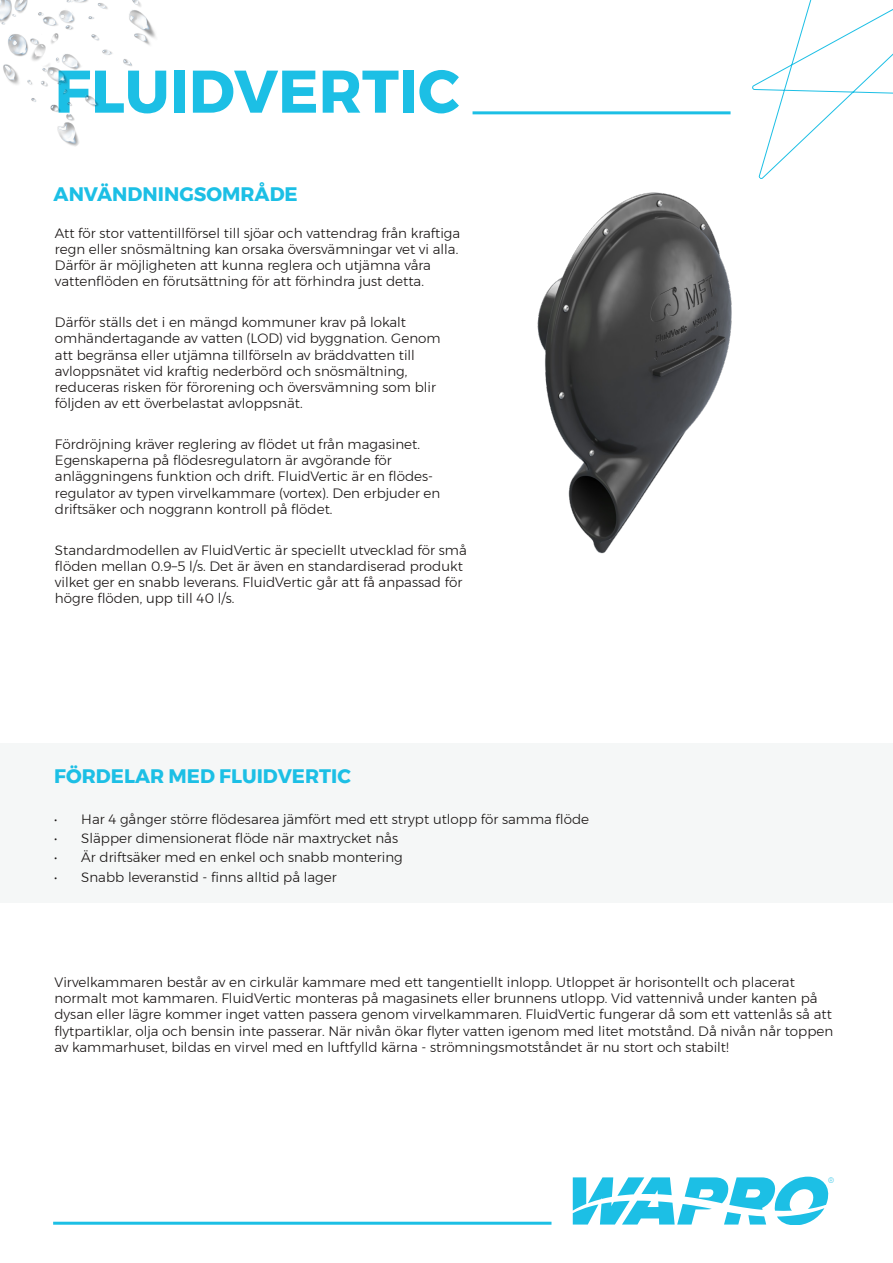
<style>
.page{position:relative;width:893px;height:1263px;background:#fff}
.page>*{position:absolute;margin:0;border:0;box-sizing:border-box;transform-origin:0 0}
.t1{font:700 60px "Montserrat";color:#1cbfe5}
.Rubrik_Brochure{font:700 19.5px "Montserrat";color:#1cbfe5}
.Paragraph_Text_Broch{font:300 13.5px/16.2px "Montserrat";color:#171312}
.t2{font:300 7.95px "Montserrat";color:#1cbfe5}
</style>
<div class="page">
<hr style="left:53px;top:1222px;width:498px;height:3px;background:#1cbfe5">
<svg style="left:752px;top:0;width:141px;height:179px"></svg>
<hr style="left:473px;top:111px;width:257px;height:3px;background:#1cbfe5">
<img style="left:0;top:0;width:156px;height:147px">
<img style="left:537px;top:192px;width:195px;height:362px">
<div style="left:0;top:743px;width:893px;height:160px;background:#f5f7f7"></div>
<svg style="left:573px;top:1176px;width:256px;height:48px"></svg>
<p class="t1" style="left:55px;top:43px;width:406px">FLUIDVERTIC</p>
<p class="Rubrik_Brochure" style="left:54px;top:178px;width:246px">ANVÄNDNINGSOMRÅDE</p>
<p class="Paragraph_Text_Broch" style="left:55px;top:224px;width:407px">Att för stor vattentillförsel till sjöar och vattendrag från kraftiga regn eller snösmältning kan orsaka översvämningar vet vi alla.<br>Därför är möjligheten att kunna reglera och utjämna våra vattenflöden en förutsättning för att förhindra just detta.</p>
<p class="Paragraph_Text_Broch" style="left:55px;top:314px;width:387px">Därför ställs det i en mängd kommuner krav på lokalt omhändertagande av vatten (LOD) vid byggnation. Genom att begränsa eller utjämna tillförseln av bräddvatten till avloppsnätet vid kraftig nederbörd och snösmältning, reduceras risken för förorening och översvämning som blir följden av ett överbelastat avloppsnät.</p>
<p class="Paragraph_Text_Broch" style="left:55px;top:436px;width:387px">Fördröjning kräver reglering av flödet ut från magasinet.<br>Egenskaperna på flödesregulatorn är avgörande för anläggningens funktion och drift. FluidVertic är en flödes&shy;regulator av typen virvelkammare (vortex). Den erbjuder en driftsäker och noggrann kontroll på flödet.</p>
<p class="Paragraph_Text_Broch" style="left:55px;top:542px;width:411px">Standardmodellen av FluidVertic är speciellt utvecklad för små flöden mellan 0.9–5 l/s. Det är även en standardiserad produkt vilket ger en snabb leverans. FluidVertic går att få anpassad för högre flöden, upp till 40 l/s.</p>
<p class="Rubrik_Brochure" style="left:54px;top:760px;width:298px">FÖRDELAR MED FLUIDVERTIC</p>
<p class="Paragraph_Text_Broch" style="left:54px;top:811px;width:536px">• Har 4 gånger större flödesarea jämfört med ett strypt utlopp för samma flöde</p>
<p class="Paragraph_Text_Broch" style="left:54px;top:830px;width:345px">• Släpper dimensionerat flöde när maxtrycket nås</p>
<p class="Paragraph_Text_Broch" style="left:54px;top:849px;width:350px">• Är driftsäker med en enkel och snabb montering</p>
<p class="Paragraph_Text_Broch" style="left:54px;top:868px;width:284px">• Snabb leveranstid - finns alltid på lager</p>
<p class="Paragraph_Text_Broch" style="left:54px;top:974px;width:780px">Virvelkammaren består av en cirkulär kammare med ett tangentiellt inlopp. Utloppet är horisontellt och placerat normalt mot kammaren. FluidVertic monteras på magasinets eller brunnens utlopp. Vid vattennivå under kanten på dysan eller lägre kommer inget vatten passera genom virvelkammaren. FluidVertic fungerar då som ett vattenlås så att flytpartiklar, olja och bensin inte passerar. När nivån ökar flyter vatten igenom med litet motstånd. Då nivån når toppen av kammarhuset, bildas en virvel med en luftfylld kärna - strömningsmotståndet är nu stort och stabilt!</p>
<p class="t2" style="left:828px;top:1174px;width:8px">®</p>
</div>
